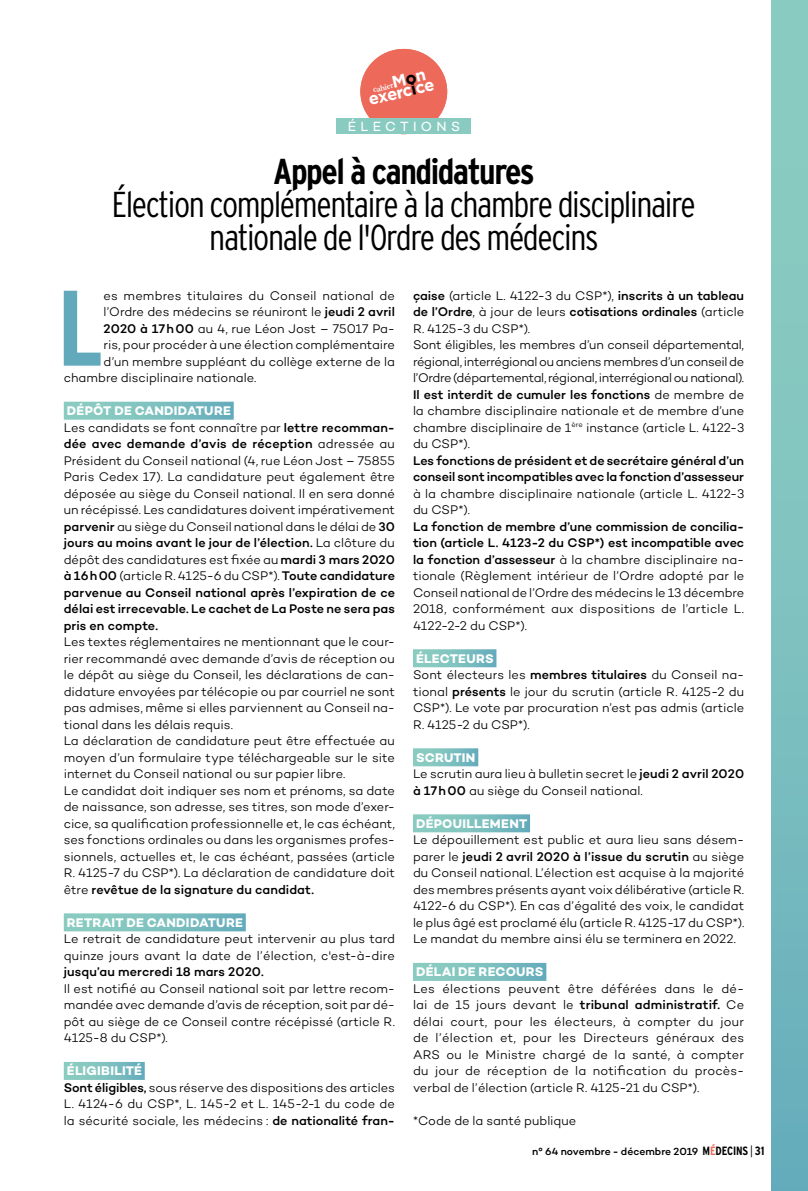
<style>
.page{position:relative;width:808px;height:1191px;background:#fff}
.page>*{position:absolute;margin:0;border:0;box-sizing:border-box;transform-origin:0 0}
.t1{font:700 condensed 107.1px "Interstate";color:#62aabb}
.t2{font:300 condensed 36px/33px "Interstate";letter-spacing:-.04em;color:#000;text-align:center}
.t3{font:700 condensed 36px "Interstate";letter-spacing:-.04em;color:#000}
.t4{font:700 16.65px "Gotham";color:#fff}
.t5{font:13.5px "Campton";letter-spacing:.32em;color:#fff}
.t6{font:300 12.75px/16.5px "Campton";color:#000}
.t7{font:500 12.75px/16.5px "Campton";letter-spacing:-.005em;color:#000}
.t8{font:700 12.75px "Campton";letter-spacing:.015em;color:#fff}
.t9{font:500 10.5px "Campton";color:#000}
.t10{font:700 8.7px "Garamond";color:#fff}
.s1{font-family:"Gotham";font-size:16.65px}
.s2{font-family:"Gotham";font-size:16.65px;color:#000}
.s3{color:#000}
.s4{font-weight:500}
.s5{font-weight:700;color:#fff}
.s6{font-family:"Interstate";font-weight:700;font-stretch:condensed;font-size:12px}
.s7{font-family:"Interstate";font-weight:700;font-stretch:condensed;font-size:12px;color:#ed6a5b}
.s8{font-family:"Interstate";font-weight:300;font-stretch:condensed;font-size:12px}
</style>
<div class="page">
<div style="left:771px;top:0;width:37px;height:1191px;background:linear-gradient(to bottom,#90d0c2,#69afbc)"></div>
<div style="left:360px;top:49px;width:87px;height:85px;background:#ed6a5b;border-radius:50%"></div>
<div style="left:336px;top:118px;width:134px;height:16px;background:#8acbc1"></div>
<div style="left:64px;top:402px;width:170px;height:18px;background:linear-gradient(to right,#90d1c2,#69afbc)"></div>
<div style="left:64px;top:913px;width:182px;height:18px;background:linear-gradient(to right,#90d1c2,#69afbc)"></div>
<div style="left:64px;top:1062px;width:81px;height:18px;background:linear-gradient(to right,#90d1c2,#69afbc)"></div>
<div style="left:413px;top:649px;width:83px;height:18px;background:linear-gradient(to right,#90d1c2,#69b0bc)"></div>
<div style="left:413px;top:748px;width:65px;height:18px;background:linear-gradient(to right,#90d1c2,#69b0bc)"></div>
<div style="left:413px;top:814px;width:117px;height:18px;background:linear-gradient(to right,#90d1c2,#69afbc)"></div>
<div style="left:413px;top:963px;width:133px;height:18px;background:linear-gradient(to right,#90d1c2,#69afbc)"></div>
<p class="t10" style="left:372px;top:85px;width:57px;rotate:-13deg">cahier<span class="s1">M</span><span class="s2">o</span><span class="s1">n</span></p>
<h3 class="t4" style="left:367px;top:90px;width:68px;rotate:-13deg">exerc<span class="s3">i</span>ce</h3>
<p class="t5" style="left:348px;top:118px;width:114px">ÉLECTIONS</p>
<h2 class="t3" style="left:273px;top:151px;width:263px">Appel à candidatures</h2>
<h2 class="t2" style="left:112px;top:187px;width:585px">Élection complémentaire à la chambre disciplinaire nationale de l'Ordre des médecins</h2>
<h1 class="t1" style="left:57px;top:268px;width:49px">L</h1>
<p class="t6" style="left:104px;top:287px;width:293px">es membres titulaires du Conseil national de</p>
<p class="t6" style="left:104px;top:303px;width:293px">l’Ordre des médecins se réuniront le <span class="s4">jeudi 2 avril</span></p>
<p class="t6" style="left:104px;top:320px;width:293px"><span class="s4">2020 à 17h00</span> au 4, rue Léon Jost – 75017 Pa-</p>
<p class="t6" style="left:104px;top:336px;width:293px">ris, pour procéder à une élection complémentaire</p>
<p class="t6" style="left:104px;top:353px;width:293px">d’un membre suppléant du collège externe de la</p>
<p class="t6" style="left:64px;top:369px;width:194px">chambre disciplinaire nationale.</p>
<p class="t6" style="left:64px;top:402px;width:333px"><span class="s5">DÉPÔT DE CANDIDATURE<br></span>Les candidats se font connaître par <span class="s4">lettre recomman&shy;dée avec demande d’avis de réception</span> adressée au Président du Conseil national (4, rue Léon Jost – 75855<br>Paris Cedex 17). La candidature peut également être déposée au siège du Conseil national. Il en sera donné un récépissé. Les candidatures doivent impérativement <span class="s4">parvenir</span> au siège du Conseil national dans le délai de <span class="s4">30 jours au moins avant le jour de l’élection.</span> La clôture du dépôt des candidatures est fixée au <span class="s4">mardi 3 mars 2020 à 16h00</span> (article R. 4125-6 du CSP*). <span class="s4">Toute candidature parvenue au Conseil national après l’expiration de ce délai est irrecevable. Le cachet de La Poste ne sera pas pris en compte.</span></p>
<p class="t6" style="left:64px;top:633px;width:333px">Les textes réglementaires ne mentionnant que le cour&shy;rier recommandé avec demande d’avis de réception ou le dépôt au siège du Conseil, les déclarations de can&shy;didature envoyées par télécopie ou par courriel ne sont pas admises, même si elles parviennent au Conseil na&shy;tional dans les délais requis.<br>La déclaration de candidature peut être effectuée au moyen d’un formulaire type téléchargeable sur le site internet du Conseil national ou sur papier libre.<br>Le candidat doit indiquer ses nom et prénoms, sa date de naissance, son adresse, ses titres, son mode d’exer&shy;cice, sa qualification professionnelle et, le cas échéant, ses fonctions ordinales ou dans les organismes profes&shy;sionnels, actuelles et, le cas échéant, passées (article R. 4125-7 du CSP*). La déclaration de candidature doit être <span class="s4">revêtue de la signature du candidat.</span></p>
<p class="t8" style="left:67px;top:914px;width:178px">RETRAIT DE CANDIDATURE</p>
<p class="t6" style="left:64px;top:930px;width:333px">Le retrait de candidature peut intervenir au plus tard quinze jours avant la date de l’élection, c'est-à-dire</p>
<p class="t7" style="left:64px;top:963px;width:202px">jusqu’au mercredi 18 mars 2020.</p>
<p class="t6" style="left:64px;top:980px;width:333px;text-align:justify">Il est notifié au Conseil national soit par lettre recom&shy;mandée avec demande d’avis de réception, soit par dé&shy;pôt au siège de ce Conseil contre récépissé (article R.<br>4125-8 du CSP*).</p>
<p class="t6" style="left:64px;top:1062px;width:333px"><span class="s5">ÉLIGIBILITÉ<br></span><span class="s4">Sont éligibles,</span> sous réserve des dispositions des articles L. 4124-6 du CSP*, L. 145-2 et L. 145-2-1 du code de la sécurité sociale, les médecins : <span class="s4">de nationalité fran-</span></p>
<p class="t6" style="left:413px;top:287px;width:333px"><span class="s4">çaise</span> (article L. 4122-3 du CSP*), <span class="s4">inscrits à un tableau de l’Ordre</span>, à jour de leurs <span class="s4">cotisations ordinales</span> (article R. 4125-3 du CSP*).<br>Sont éligibles, les membres d’un conseil départemental, régional, interrégional ou anciens membres d’un conseil de l’Ordre (départemental, régional, interrégional ou national).<br><span class="s4">Il est interdit de cumuler les fonctions</span> de membre de la chambre disciplinaire nationale et de membre d’une chambre disciplinaire de 1<sup>ère</sup> instance (article L. 4122-3 du CSP*).</p>
<p class="t7" style="left:413px;top:452px;width:333px">Les fonctions de président et de secrétaire général d’un conseil sont incompatibles avec la fonction d’assesseur</p>
<p class="t6" style="left:413px;top:485px;width:333px">à la chambre disciplinaire nationale (article L. 4122-3 du CSP*).</p>
<p class="t6" style="left:413px;top:518px;width:333px;text-align:justify"><span class="s4">La fonction de membre d’une commission de concilia&shy;tion (article L. 4123-2 du CSP*) est incompatible avec la fonction d’assesseur</span> à la chambre disciplinaire na&shy;tionale (Règlement intérieur de l’Ordre adopté par le Conseil national de l’Ordre des médecins le 13 décembre 2018, conformément aux dispositions de l’article L.<br>4122-2-2 du CSP*).</p>
<p class="t6" style="left:413px;top:650px;width:333px"><span class="s5">ÉLECTEURS<br></span>Sont électeurs les <span class="s4">membres titulaires</span> du Conseil na&shy;tional <span class="s4">présents</span> le jour du scrutin (article R. 4125-2 du CSP*). Le vote par procuration n’est pas admis (article R. 4125-2 du CSP*).</p>
<p class="t6" style="left:413px;top:749px;width:333px"><span class="s5">SCRUTIN<br></span>Le scrutin aura lieu à bulletin secret le <span class="s4">jeudi 2 avril 2020 à 17h00</span> au siège du Conseil national.</p>
<p class="t8" style="left:416px;top:815px;width:113px">DÉPOUILLEMENT</p>
<p class="t6" style="left:413px;top:831px;width:333px;text-align:justify">Le dépouillement est public et aura lieu sans désem&shy;parer le <span class="s4">jeudi 2 avril 2020 à l’issue du scrutin</span> au siège du Conseil national. L’élection est acquise à la majorité des membres présents ayant voix délibérative (article R.<br>4122-6 du CSP*). En cas d’égalité des voix, le candidat le plus âgé est proclamé élu (article R. 4125-17 du CSP*).<br>Le mandat du membre ainsi élu se terminera en 2022.</p>
<p class="t8" style="left:416px;top:964px;width:129px">DÉLAI DE RECOURS</p>
<p class="t6" style="left:413px;top:980px;width:333px;text-align:justify">Les élections peuvent être déférées dans le dé&shy;lai de 15 jours devant le <span class="s4">tribunal administratif.</span> Ce délai court, pour les électeurs, à compter du jour de l’élection et, pour les Directeurs généraux des ARS ou le Ministre chargé de la santé, à compter du jour de réception de la notification du procès&shy;verbal de l’élection (article R. 4125-21 du CSP*).</p>
<p class="t6" style="left:413px;top:1112px;width:165px">*Code de la santé publique</p>
<p class="t9" style="left:532px;top:1145px;width:234px">n° 64 novembre - décembre 2019 <span class="s6">M</span><span class="s7">É</span><span class="s6">DECINS</span> <span class="s8">|</span> <span class="s6">31</span></p>
</div>
